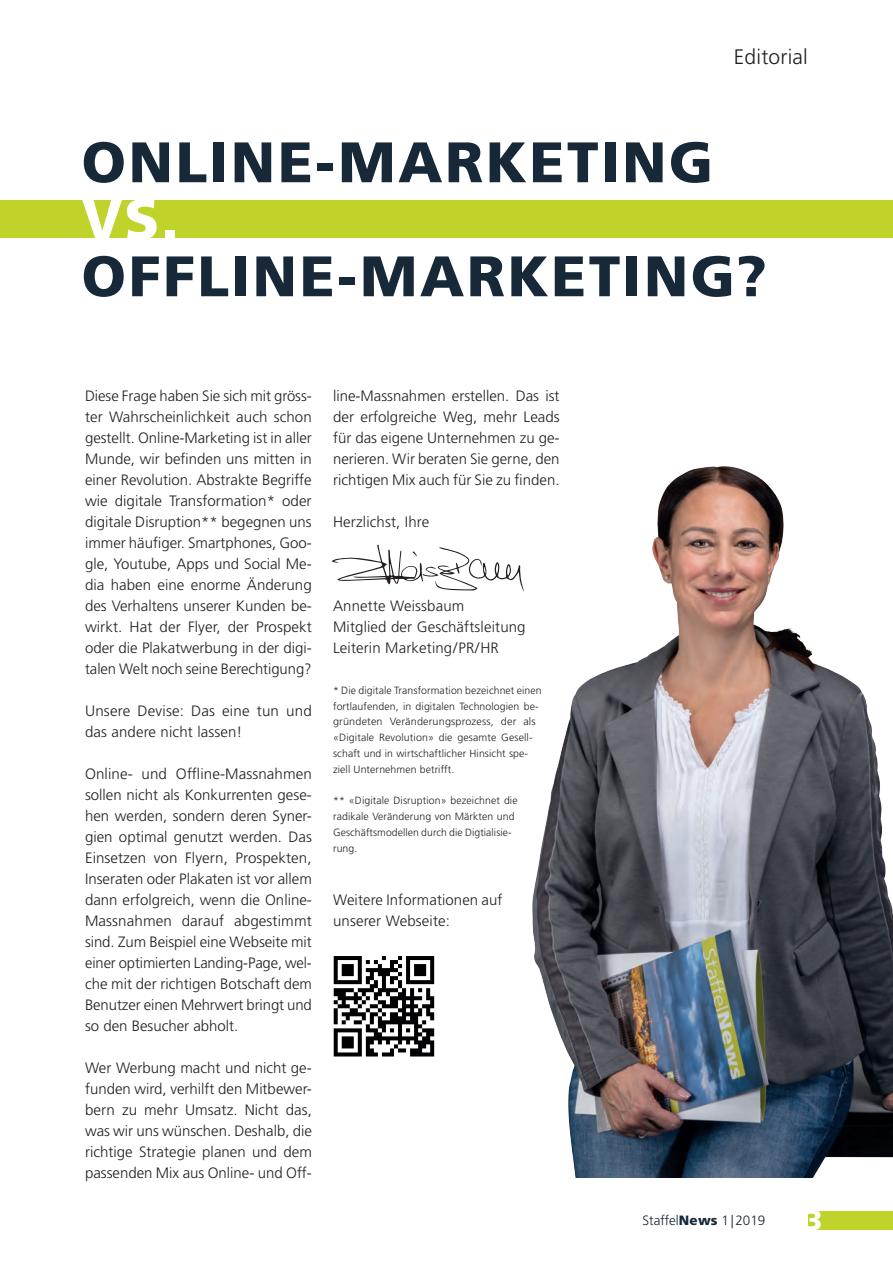
<style>
.page{position:relative;width:893px;height:1263px;background:#fff}
.page>*{position:absolute;margin:0;border:0;box-sizing:border-box;transform-origin:0 0}
.t1{font:900 57px "Frutiger LT Std";letter-spacing:.045em;color:#172938}
.t2{font:900 57px "Frutiger LT Std";color:#fff}
.t3{font:900 28.5px "Frutiger LT Std";color:#fff}
.t4{font:300 21px "Frutiger LT Std";letter-spacing:.01em;color:#231f20}
.t5{font:300 15px/21px "Frutiger LT Std";color:#231f20;text-align:justify}
.t6{font:300 13.5px "Frutiger LT Std";color:#172938}
.t7{font:300 10.5px/15.8px "Frutiger LT Std";letter-spacing:.01em;color:#231f20}
.s1{font-weight:900}
</style>
<div class="page">
<div style="left:0;top:201px;width:893px;height:37px;background:#c0d32b"></div>
<img style="left:532px;top:466px;width:361px;height:712px">
<div style="left:808px;top:1211px;width:85px;height:18px;background:#c0d32b"></div>
<svg style="left:332px;top:544px;width:192px;height:48px"></svg>
<svg style="left:334px;top:956px;width:100px;height:100px"></svg>
<h3 class="t4" style="left:734px;top:45px;width:76px">Editorial</h3>
<h1 class="t1" style="left:82px;top:128px;width:633px">ONLINE-MARKETING</h1>
<h1 class="t2" style="left:82px;top:185px;width:99px">VS.</h1>
<h1 class="t1" style="left:82px;top:242px;width:687px">OFFLINE-MARKETING?</h1>
<p class="t5" style="left:85px;top:385px;width:228px">Diese Frage haben Sie sich mit gröss&shy;ter Wahrscheinlichkeit auch schon gestellt. Online-Marketing ist in aller Munde, wir befinden uns mitten in einer Revolution. Abstrakte Begriffe wie digitale Transformation* oder digitale Disruption** begegnen uns immer häufiger. Smartphones, Goo&shy;gle, Youtube, Apps und Social Me&shy;dia haben eine enorme Änderung des Verhaltens unserer Kunden be&shy;wirkt. Hat der Flyer, der Prospekt oder die Plakatwerbung in der digi&shy;talen Welt noch seine Berechtigung?</p>
<p class="t5" style="left:85px;top:700px;width:228px">Unsere Devise: Das eine tun und das andere nicht lassen!</p>
<p class="t5" style="left:85px;top:763px;width:228px">Online- und Offline-Massnahmen sollen nicht als Konkurrenten gese‑ hen werden, sondern deren Syner&shy;gien optimal genutzt werden. Das Einsetzen von Flyern, Prospekten, Inseraten oder Plakaten ist vor allem dann erfolgreich, wenn die Online-Massnahmen darauf abgestimmt sind. Zum Beispiel eine Webseite mit einer optimierten Landing-Page, wel‑ che mit der richtigen Botschaft dem Benutzer einen Mehrwert bringt und so den Besucher abholt.</p>
<p class="t5" style="left:85px;top:1057px;width:228px">Wer Werbung macht und nicht ge&shy;funden wird, verhilft den Mitbewer&shy;bern zu mehr Umsatz. Nicht das, was wir uns wünschen. Deshalb, die richtige Strategie planen und dem passenden Mix aus Online- und Off-</p>
<p class="t5" style="left:333px;top:385px;width:228px">line-Massnahmen erstellen. Das ist der erfolgreiche Weg, mehr Leads für das eigene Unternehmen zu ge&shy;nerieren. Wir beraten Sie gerne, den richtigen Mix auch für Sie zu finden.</p>
<p class="t5" style="left:333px;top:511px;width:98px">Herzlichst, Ihre</p>
<p class="t5" style="left:333px;top:595px;width:194px;text-align:left">Annette Weissbaum<br>Mitglied der Geschäftsleitung<br>Leiterin Marketing/PR/HR</p>
<p class="t7" style="left:333px;top:682px;width:210px">* Die digitale Transformation bezeichnet einen fortlaufenden, in digitalen Technologien be&shy;gründeten Veränderungsprozess, der als «Digitale Revolution» die gesamte Gesell&shy;schaft und in wirtschaftlicher Hinsicht spe&shy;ziell Unternehmen betrifft.</p>
<p class="t7" style="left:333px;top:793px;width:186px">** «Digitale Disruption» bezeichnet die radikale Veränderung von Märkten und<br>Geschäftsmodellen durch die Digtialisie&shy;rung.</p>
<p class="t5" style="left:333px;top:889px;width:171px">Weitere Informationen auf unserer Webseite:</p>
<p class="t6" style="left:642px;top:1212px;width:124px">Staffel<span class="s1">News</span> 1|2019</p>
<h2 class="t3" style="left:805px;top:1203px;width:19px">3</h2>
</div>
